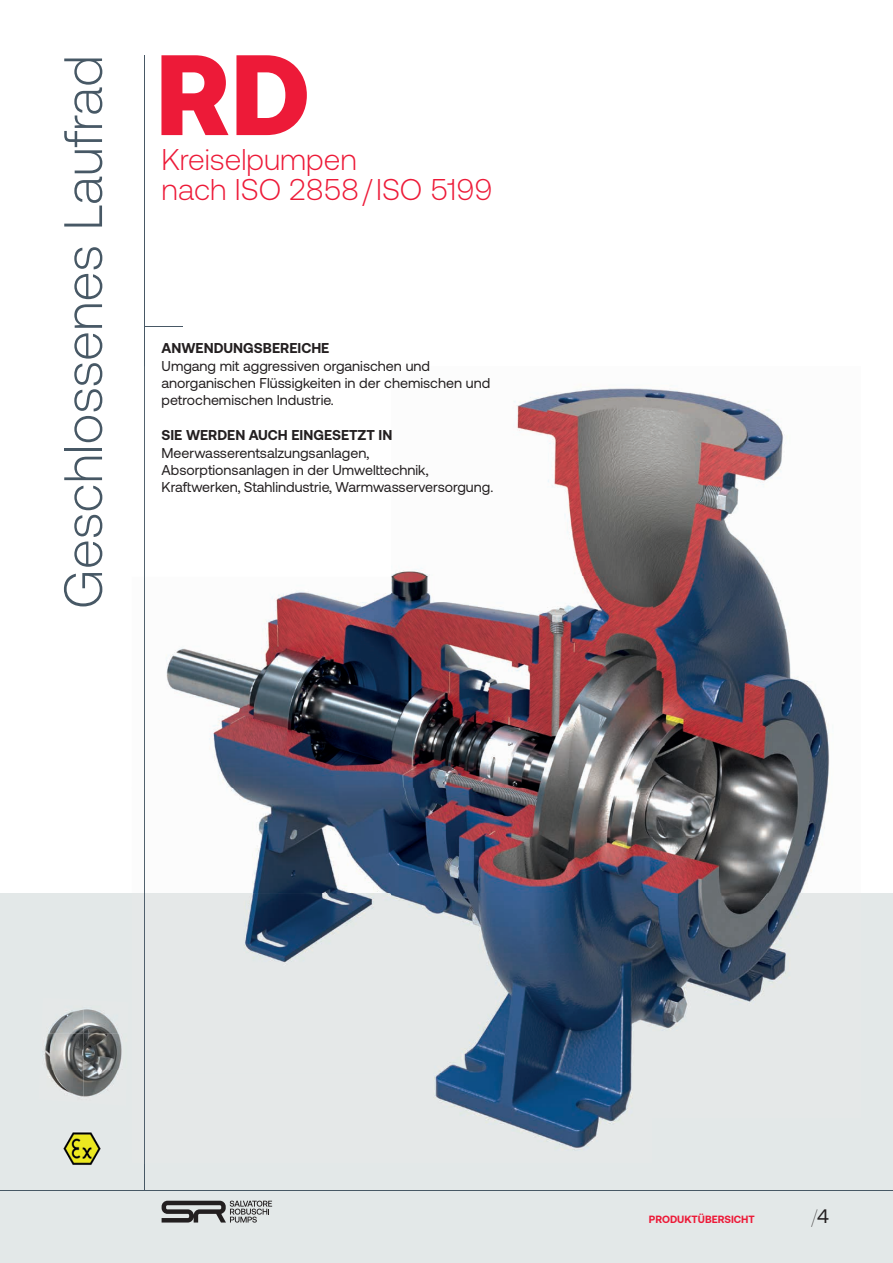
<style>
.page{position:relative;width:893px;height:1263px;background:#fff}
.page>*{position:absolute;margin:0;border:0;box-sizing:border-box;transform-origin:0 0}
.t1{font:900 114px "Aeonik";color:#ed1a38}
.t2{font:300 54px "Aeonik";color:#475865}
.t3{font:300 30px/30px "Aeonik";color:#ed1a38}
.t4{font:100 19.5px "Aeonik";color:#231f20}
.t5{font:14.25px/17.2px "Aeonik";color:#231f20}
.t6{font:700 14.25px "Aeonik";color:#231f20}
.t7{font:700 10.5px "Aeonik";color:#ed1a38}
.s1{font-weight:400}
</style>
<div class="page">
<div style="left:0;top:893px;width:893px;height:370px;background:#e3e8e8"></div>
<img style="left:44px;top:1009px;width:39px;height:61px">
<img style="left:83px;top:1009px;width:39px;height:61px">
<img style="left:48px;top:1070px;width:35px;height:27px">
<img style="left:83px;top:1070px;width:35px;height:27px">
<hr style="left:0;top:1190px;width:893px;height:1px;background:#475865">
<svg style="left:162px;top:1201px;width:110px;height:21px"></svg>
<hr style="left:144px;top:55px;width:1px;height:1136px;background:#475865">
<img style="left:166px;top:388px;width:664px;height:762px">
<img style="left:144px;top:367px;width:1px;height:707px">
<img style="left:63px;top:1132px;width:38px;height:33px">
<hr style="left:144px;top:326px;width:38px;height:1px;background:#475865">
<h2 class="t2" style="left:54px;top:609px;width:555px;rotate:-90deg">Geschlossenes Laufrad</h2>
<h1 class="t1" style="left:155px;top:28px;width:156px">RD</h1>
<h3 class="t3" style="left:162px;top:144px;width:333px">Kreiselpumpen<br>nach ISO 2858 / ISO 5199</h3>
<p class="t6" style="left:162px;top:340px;width:169px">ANWENDUNGSBEREICHE</p>
<p class="t5" style="left:162px;top:357px;width:330px">Umgang mit aggressiven organischen und anorganischen Flüssigkeiten in der chemischen und petrochemischen Industrie.</p>
<p class="t6" style="left:162px;top:427px;width:232px">SIE WERDEN AUCH EINGESETZT IN</p>
<p class="t5" style="left:162px;top:444px;width:333px">Meerwasserentsalzungsanlagen,<br>Absorptionsanlagen in der Umwelttechnik,<br>Kraftwerken, Stahlindustrie, Warmwasserversorgung.</p>
<p class="t7" style="left:649px;top:1213px;width:107px">PRODUKTÜBERSICHT</p>
<h3 class="t4" style="left:811px;top:1205px;width:19px">/<span class="s1">4</span></h3>
</div>
